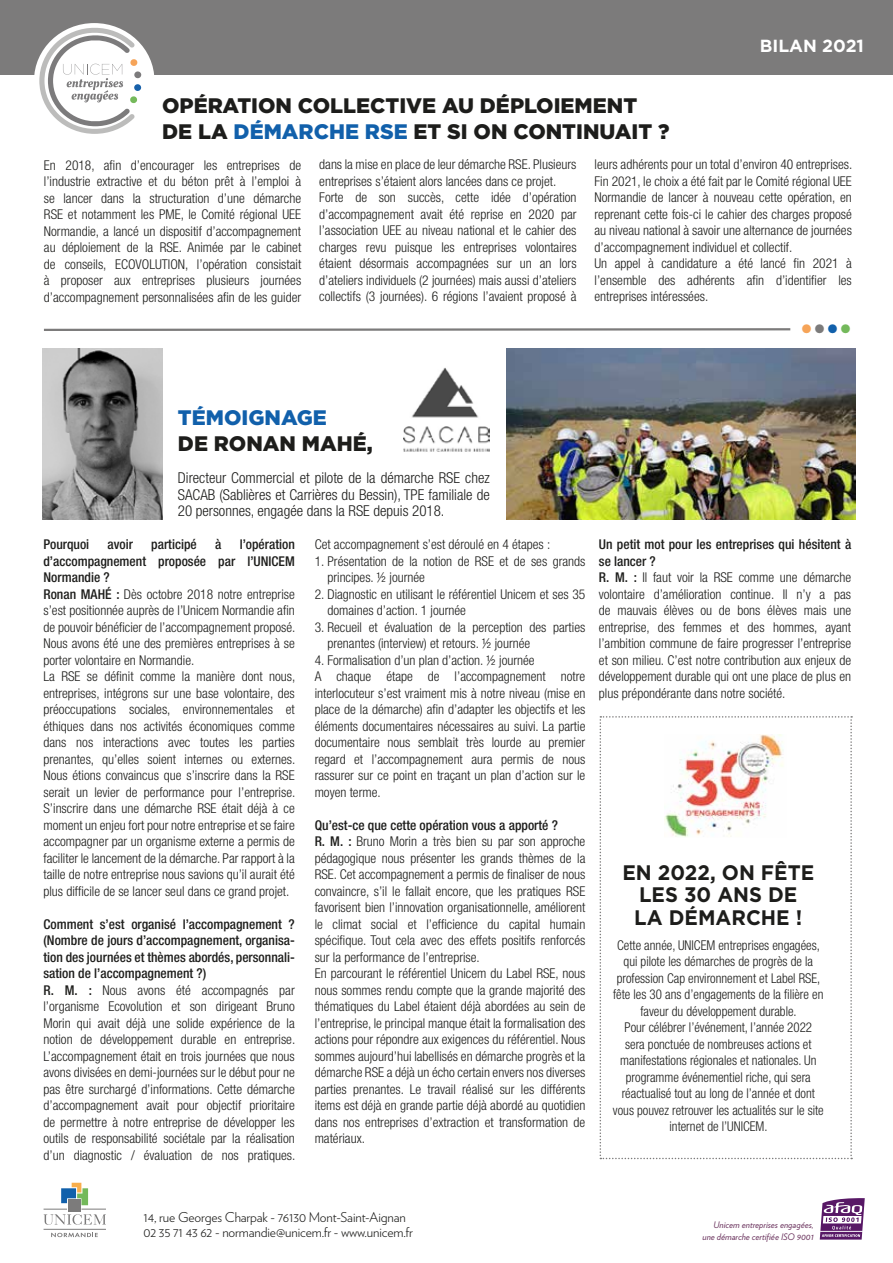
<style>
.page{position:relative;width:893px;height:1263px;background:#fff}
.page>*{position:absolute;margin:0;border:0;box-sizing:border-box;transform-origin:0 0}
.t1{font:33.3px "Minion Pro";color:#f6a458}
.t2{font:900 21px/25.5px "Gotham";color:#1d1d1b}
.t3{font:700 21px/22.5px "Gotham";color:#1d1d1b;text-align:center;scale:.96 1}
.t4{font:900 21px "Gotham";color:#1160ab}
.t5{font:700 17.55px "Gotham";color:#fff}
.t6{font:300 condensed 15px/16.5px "Helvetica Neue LT Std";color:#1d1d1b;text-align:justify}
.t7{font:300 condensed 13.5px/16.5px "Helvetica Neue LT Std";color:#1d1d1b}
.t8{font:300 condensed 13.5px/16.5px "Helvetica Neue LT Std";color:#1d1d1b;text-align:center;scale:.96 1}
.t9{font:300 13.5px/15px "Verlag";letter-spacing:-.01em;color:#1d1d1b}
.t10{font:500 condensed 13.5px "Helvetica Neue LT Std";color:#1d1d1b}
.t11{font:italic 9px/12px "Verlag";color:#6c355f;text-align:right}
.s1{color:#1160ab}
.s2{color:#7c7b7b}
.s3{color:#74b95b}
.s4{font-weight:500}
</style>
<div class="page">
<img style="left:506px;top:348px;width:350px;height:171px">
<img style="left:403px;top:367px;width:87px;height:85px">
<div style="left:0;top:0;width:893px;height:74px;background:#7c7b7b"></div>
<div style="left:34px;top:23px;width:120px;height:115px;background:#fff;border-radius:50%"></div>
<div style="left:134px;top:84px;width:7px;height:7px;background:#1861aa;border-radius:3px"></div>
<div style="left:134px;top:71px;width:8px;height:7px;background:#7c7b7c;border-radius:3px"></div>
<svg style="left:39px;top:28px;width:99px;height:106px"></svg>
<svg style="left:44px;top:328px;width:747px;height:3px;background:#9c9b9b"></svg>
<svg style="left:600px;top:716px;width:252px;height:443px"></svg>
<img style="left:665px;top:734px;width:122px;height:103px">
<svg style="left:51px;top:1233px;width:47px;height:4px"></svg>
<hr style="left:44px;top:1229px;width:62px;height:1px;background:#7c7b7b">
<svg style="left:44px;top:1183px;width:62px;height:42px"></svg>
<img style="left:43px;top:349px;width:119px;height:170px">
<svg style="left:820px;top:1198px;width:45px;height:41px"></svg>
<hr style="left:820px;top:1231px;width:42px;height:1px;background:#fff">
<p class="t5" style="left:760px;top:35px;width:106px">BILAN 2021</p>
<h2 class="t2" style="left:162px;top:93px;width:509px">OPÉRATION COLLECTIVE AU DÉPLOIEMENT<br>DE LA <span class="s1">DÉMARCHE RSE</span> ET SI ON CONTINUAIT ?</h2>
<p class="t7" style="left:44px;top:156px;width:259px;text-align:justify">En 2018, afin d’encourager les entreprises de l’industrie extractive et du béton prêt à l’emploi à se lancer dans la structuration d’une démarche RSE et notamment les PME, le Comité régional UEE Normandie, a lancé un dispositif d’accompagnement au déploiement de la RSE. Animée par le cabinet de conseils, ECOVOLUTION, l’opération consistait à proposer aux entreprises plusieurs journées d’accompagnement personnalisées afin de les guider</p>
<p class="t7" style="left:319px;top:156px;width:259px">dans la mise en place de leur démarche RSE. Plusieurs entreprises s’étaient alors lancées dans ce projet.<br>Forte de son succès, cette idée d’opération d’accompagnement avait été reprise en 2020 par l’association UEE au niveau national et le cahier des charges revu puisque les entreprises volontaires étaient désormais accompagnées sur un an lors d’ateliers individuels (2 journées) mais aussi d’ateliers collectifs (3 journées). 6 régions l’avaient proposé à</p>
<p class="t7" style="left:595px;top:156px;width:259px">leurs adhérents pour un total d’environ 40 entreprises.<br>Fin 2021, le choix a été fait par le Comité régional UEE Normandie de lancer à nouveau cette opération, en reprenant cette fois-ci le cahier des charges proposé au niveau national à savoir une alternance de journées d’accompagnement individuel et collectif.<br>Un appel à candidature a été lancé fin 2021 à l’ensemble des adhérents afin d’identifier les entreprises intéressées.</p>
<h1 class="t1" style="left:800px;top:303px;width:53px">•<span class="s2">•</span><span class="s1">•</span><span class="s3">•</span></h1>
<h2 class="t4" style="left:178px;top:403px;width:150px">TÉMOIGNAGE</h2>
<h2 class="t2" style="left:178px;top:430px;width:196px">DE RONAN MAHÉ,</h2>
<p class="t6" style="left:178px;top:469px;width:313px">Directeur Commercial et pilote de la démarche RSE chez SACAB (Sablières et Carrières du Bessin), TPE familiale de 20 personnes, engagée dans la RSE depuis 2018.</p>
<p class="t7" style="left:315px;top:536px;width:237px">Cet accompagnement s’est déroulé en 4 étapes :</p>
<p class="t7" style="left:327px;top:552px;width:259px;text-indent:-13px">1. Présentation de la notion de RSE et de ses grands principes. ½ journée</p>
<p class="t7" style="left:327px;top:585px;width:259px;text-indent:-13px">2. Diagnostic en utilisant le référentiel Unicem et ses 35 domaines d’action. 1 journée</p>
<p class="t7" style="left:327px;top:618px;width:259px;text-indent:-13px">3. Recueil et évaluation de la perception des parties prenantes (interview) et retours. ½ journée</p>
<p class="t7" style="left:315px;top:651px;width:272px">4. Formalisation d’un plan d’action. ½ journée<br>A chaque étape de l’accompagnement notre interlocuteur s’est vraiment mis à notre niveau (mise en place de la démarche) afin d’adapter les objectifs et les éléments documentaires nécessaires au suivi. La partie documentaire nous semblait très lourde au premier regard et l’accompagnement aura permis de nous rassurer sur ce point en traçant un plan d’action sur le moyen terme.</p>
<p class="t7" style="left:315px;top:816px;width:272px"><span class="s4">Qu’est-ce que cette opération vous a apporté ?<br>R. M. :</span> Bruno Morin a très bien su par son approche pédagogique nous présenter les grands thèmes de la RSE. Cet accompagnement a permis de finaliser de nous convaincre, s’il le fallait encore, que les pratiques RSE favorisent bien l’innovation organisationnelle, améliorent le climat social et l’efficience du capital humain spécifique. Tout cela avec des effets positifs renforcés sur la performance de l’entreprise.<br>En parcourant le référentiel Unicem du Label RSE, nous nous sommes rendu compte que la grande majorité des thématiques du Label étaient déjà abordées au sein de l’entreprise, le principal manque était la formalisation des actions pour répondre aux exigences du référentiel. Nous sommes aujourd’hui labellisés en démarche progrès et la démarche RSE a déjà un écho certain envers nos diverses parties prenantes. Le travail réalisé sur les différents items est déjà en grande partie déjà abordé au quotidien dans nos entreprises d’extraction et transformation de matériaux.</p>
<p class="t7" style="left:43px;top:536px;width:253px;text-indent:196px"><span class="s4">l’opération d’accompagnement proposée par l’UNICEM Normandie ?<br>Ronan MAHÉ :</span> Dès octobre 2018 notre entreprise s’est positionnée auprès de l’Unicem Normandie afin de pouvoir bénéficier de l’accompagnement proposé.<br>Nous avons été une des premières entreprises à se porter volontaire en Normandie.<br>La RSE se définit comme la manière dont nous, entreprises, intégrons sur une base volontaire, des préoccupations sociales, environnementales et éthiques dans nos activités économiques comme dans nos interactions avec toutes les parties prenantes, qu’elles soient internes ou externes.<br>Nous étions convaincus que s’inscrire dans la RSE serait un levier de performance pour l’entreprise.<br>S’inscrire dans une démarche RSE était déjà à ce moment un enjeu fort pour notre entreprise et se faire accompagner par un organisme externe a permis de faciliter le lancement de la démarche. Par rapport à la taille de notre entreprise nous savions qu’il aurait été plus difficile de se lancer seul dans ce grand projet.</p>
<p class="t7" style="left:43px;top:915px;width:253px"><span class="s4">Comment s’est organisé l’accompagnement ? (Nombre de jours d’accompagnement, organisa&shy;tion des journées et thèmes abordés, personnali&shy;sation de l’accompagnement ?)<br>R. M. :</span> Nous avons été accompagnés par l’organisme Ecovolution et son dirigeant Bruno Morin qui avait déjà une solide expérience de la notion de développement durable en entreprise.<br>L’accompagnement était en trois journées que nous avons divisées en demi-journées sur le début pour ne pas être surchargé d’informations. Cette démarche d’accompagnement avait pour objectif prioritaire de permettre à notre entreprise de développer les outils de responsabilité sociétale par la réalisation d’un diagnostic / évaluation de nos pratiques.</p>
<p class="t10" style="left:43px;top:536px;width:47px">Pourquoi</p>
<p class="t10" style="left:108px;top:536px;width:27px">avoir</p>
<p class="t10" style="left:151px;top:536px;width:47px">participé</p>
<p class="t10" style="left:215px;top:536px;width:8px">à</p>
<p class="t7" style="left:599px;top:536px;width:254px"><span class="s4">Un petit mot pour les entreprises qui hésitent à se lancer ?<br>R. M. :</span> Il faut voir la RSE comme une démarche volontaire d’amélioration continue. Il n’y a pas de mauvais élèves ou de bons élèves mais une entreprise, des femmes et des hommes, ayant l’ambition commune de faire progresser l’entreprise et son milieu. C’est notre contribution aux enjeux de développement durable qui ont une place de plus en plus prépondérante dans notre société.</p>
<h2 class="t3" style="left:622px;top:861px;width:201px">EN 2022, ON FÊTE<br>LES 30 ANS DE<br>LA DÉMARCHE !</h2>
<p class="t8" style="left:613px;top:936px;width:221px">Cette année, UNICEM entreprises engagées, qui pilote les démarches de progrès de la profession Cap environnement et Label RSE, fête les 30 ans d’engagements de la filière en faveur du développement durable.<br>Pour célébrer l’événement, l’année 2022<br>sera ponctuée de nombreuses actions et manifestations régionales et nationales. Un programme événementiel riche, qui sera réactualisé tout au long de l’année et dont vous pouvez retrouver les actualités sur le site internet de l’UNICEM.</p>
<p class="t9" style="left:143px;top:1209px;width:271px">14, rue Georges Charpak - 76130 Mont-Saint-Aignan<br>02 35 71 43 62 - normandie@unicem.fr - www.unicem.fr</p>
<p class="t11" style="left:703px;top:1218px;width:113px">Unicem entreprises engagées, une démarche certifiée ISO 9001</p>
</div>
